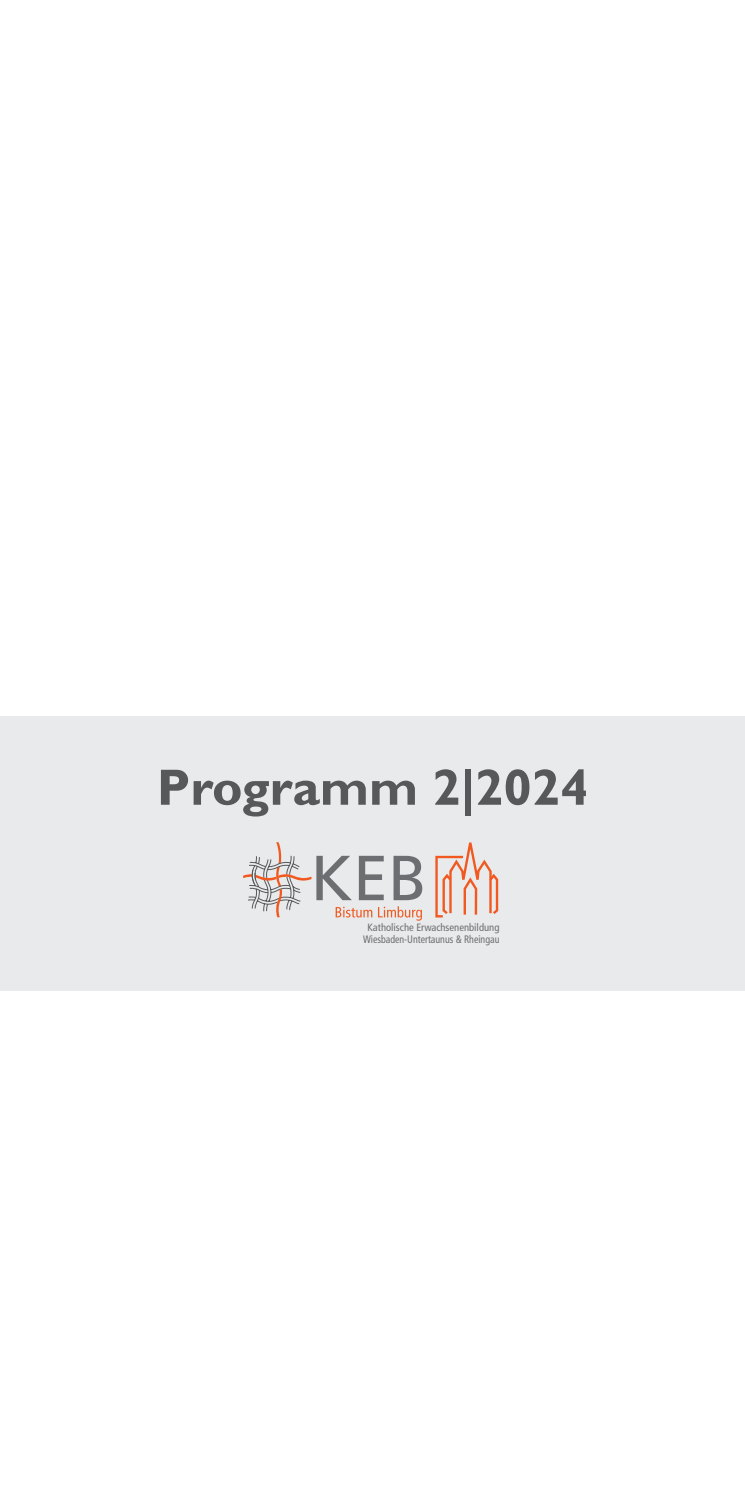
<style>
.page{position:relative;width:745px;height:1489px;background:#fff}
.page>*{position:absolute;margin:0;border:0;box-sizing:border-box;transform-origin:0 0}
.t1{font:700 51.25px "Gill Sans";color:#57585a}
.t2{font:condensed 10.75px "Frutiger";color:#6d6e71;scale:.91 1}
.t3{font:condensed 10.5px "Frutiger";color:#6d6e71}
</style>
<div class="page">
<div style="left:0;top:716px;width:744px;height:274px;background:#e9eaeb"></div>
<svg style="left:435px;top:842px;width:63px;height:75px"></svg>
<svg style="left:243px;top:842px;width:179px;height:78px"></svg>
<h1 class="t1" style="left:156px;top:756px;width:433px">Programm 2|2024</h1>
<p class="t3" style="left:367px;top:920px;width:133px">Katholische Erwachsenenbildung</p>
<p class="t2" style="left:363px;top:933px;width:151px">Wiesbaden-Untertaunus &amp; Rheingau</p>
</div>
